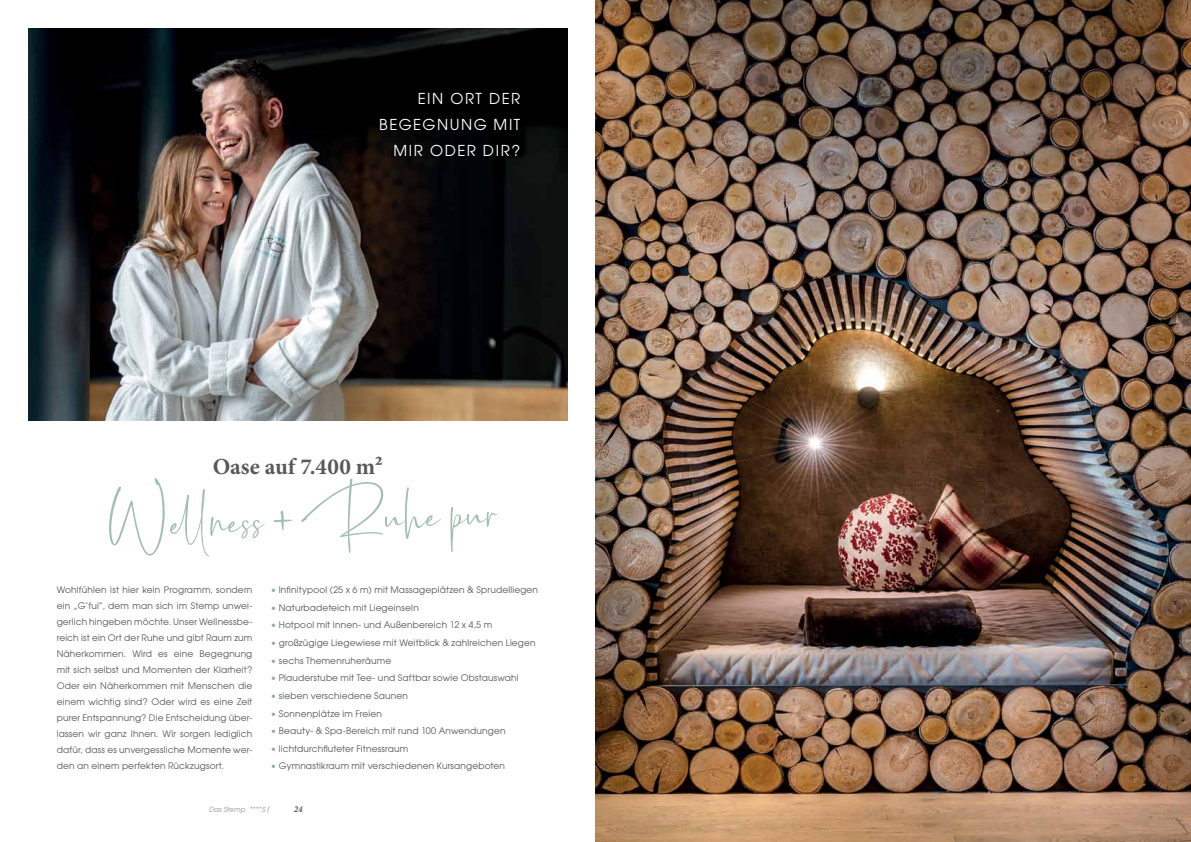
<style>
.page{position:relative;width:1191px;height:842px;background:#fff}
.page>*{position:absolute;margin:0;border:0;box-sizing:border-box;transform-origin:0 0}
.t1{font:70px "Le Mores Collection Script Reg";color:#8ab09e}
.t2{font:700 23px "Minion Pro";color:#58595b}
.t3{font:15px/26px "Avant Garde";letter-spacing:.1em;color:#fff}
.t4{font:9px/16px "Avant Garde";letter-spacing:.02em;color:#58595b;text-align:justify}
.t5{font:italic 700 9px "Minion Pro";color:#58595b}
.t6{font:italic 7px "Avant Garde";color:#939598}
.s1{color:#8ab09e}
.s2{font-family:"Minion Pro";font-weight:700;font-style:normal;font-size:9px}
</style>
<div class="page">
<img style="left:595px;top:0;width:596px;height:842px">
<img style="left:28px;top:28px;width:539px;height:393px">
<h3 class="t3" style="left:379px;top:85px;width:143px;text-indent:39px">Ei n Ort der<br>Begegnung mit</h3>
<h3 class="t3" style="left:393px;top:137px;width:128px">mi r oder di r?</h3>
<h2 class="t2" style="left:213px;top:450px;width:172px">Oase auf 7.400 m²</h2>
<h1 class="t1" style="left:107px;top:472px;width:390px;rotate:-2deg">Wellness + Ruhe pur</h1>
<p class="t4" style="left:271px;top:582px;width:269px"><span class="s1">•</span> Infinitypool (25 x 6 m) mit Massageplätzen &amp; Sprudelliegen</p>
<p class="t4" style="left:271px;top:599px;width:149px"><span class="s1">•</span> Naturbadeteich mit Liegeinseln</p>
<p class="t4" style="left:271px;top:617px;width:223px"><span class="s1">•</span> Hotpool mit Innen- und Außenbereich 12 x 4,5 m</p>
<p class="t4" style="left:271px;top:635px;width:266px"><span class="s1">•</span> großzügige Liegewiese mit Weitblick &amp; zahlreichen Liegen</p>
<p class="t4" style="left:271px;top:652px;width:122px"><span class="s1">•</span> sechs Themenruheräume</p>
<p class="t4" style="left:271px;top:670px;width:249px"><span class="s1">•</span> Plauderstube mit Tee- und Saftbar sowie Obstauswahl</p>
<p class="t4" style="left:271px;top:687px;width:139px"><span class="s1">•</span> sieben verschiedene Saunen</p>
<p class="t4" style="left:271px;top:705px;width:113px"><span class="s1">•</span> Sonnenplätze im Freien</p>
<p class="t4" style="left:271px;top:723px;width:236px"><span class="s1">•</span> Beauty- &amp; Spa-Bereich mit rund 100 Anwendungen</p>
<p class="t4" style="left:271px;top:740px;width:139px"><span class="s1">•</span> lichtdurchfluteter Fitnessraum</p>
<p class="t4" style="left:271px;top:758px;width:236px"><span class="s1">•</span> Gymnastikraum mit verschiedenen Kursangeboten</p>
<p class="t4" style="left:57px;top:582px;width:197px">Wohlfühlen ist hier kein Programm, sondern ein „G’fui“, dem man sich im Stemp unwei&shy;gerlich hingeben möchte. Unser Wellnessbe&shy;reich ist ein Ort der Ruhe und gibt Raum zum Näherkommen. Wird es eine Begegnung mit sich selbst und Momenten der Klarheit?<br>Oder ein Näherkommen mit Menschen die einem wichtig sind? Oder wird es eine Zeit purer Entspannung? Die Entscheidung über&shy;lassen wir ganz Ihnen. Wir sorgen lediglich dafür, dass es unvergessliche Momente wer&shy;den an einem perfekten Rückzugsort.</p>
<p class="t6" style="left:209px;top:805px;width:63px">Das Stemp **** S <span class="s2">/</span></p>
<p class="t5" style="left:294px;top:803px;width:10px">24</p>
</div>
